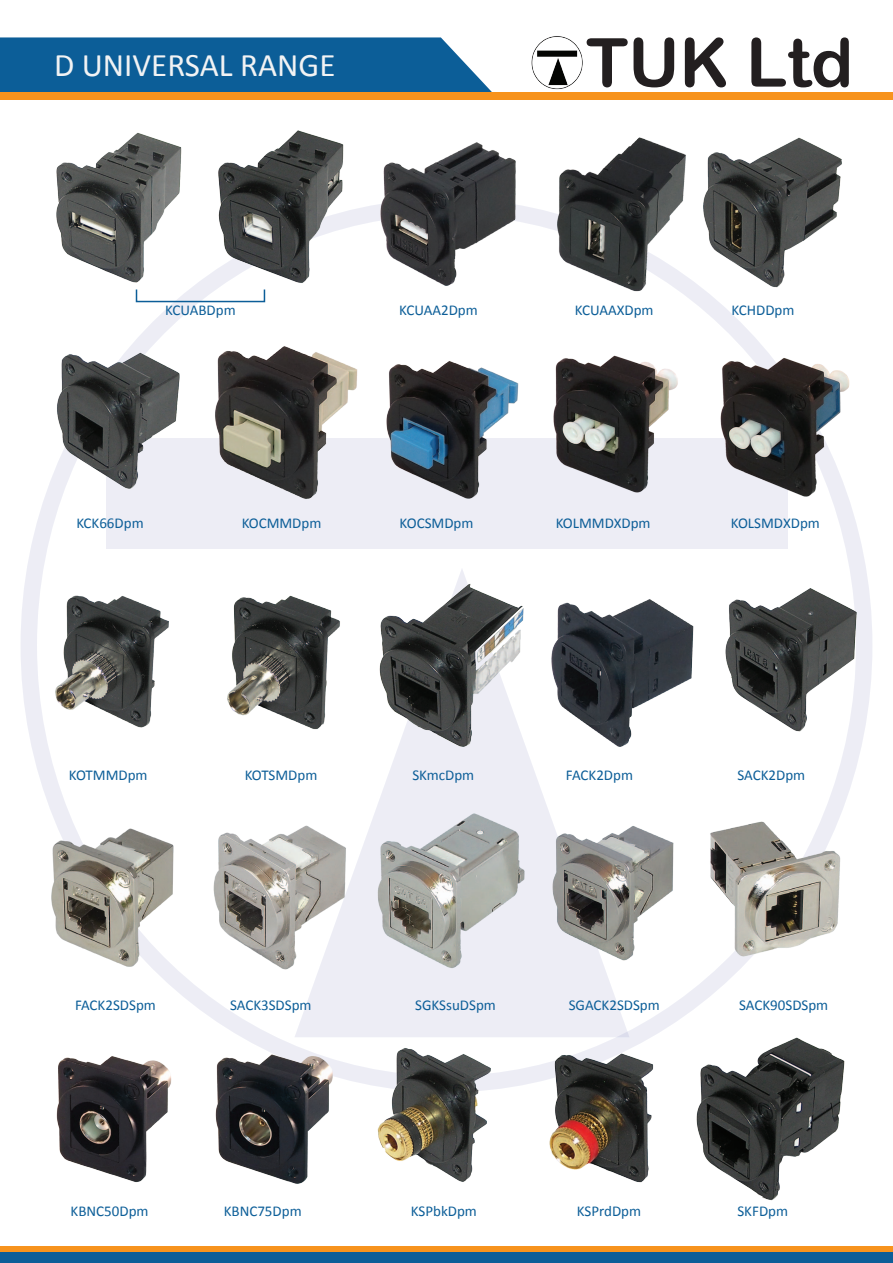
<style>
.page{position:relative;width:893px;height:1263px;background:#fff}
.page>*{position:absolute;margin:0;border:0;box-sizing:border-box;transform-origin:0 0}
.t1{font:67.5px "Arial Rounded MT Bold";color:#231f20}
.t2{font:33px "Calibri";color:#f2f3f4}
.t3{font:15px "Calibri";color:#0c5e98}
</style>
<div class="page">
<div style="left:106px;top:438px;width:681px;height:110px;background:#ededf5"></div>
<svg style="left:299px;top:569px;width:330px;height:468px;fill:#ededf5"></svg>
<img style="left:531px;top:36px;width:52px;height:54px">
<div style="left:0;top:1249px;width:893px;height:14px;background:#0c5e98"></div>
<div style="left:0;top:1247px;width:893px;height:5px;background:#f7931d"></div>
<div style="left:0;top:37px;width:492px;height:55px;background:#0c5e98"></div>
<div style="left:0;top:92px;width:893px;height:8px;background:#f7931d"></div>
<div style="left:136px;top:289px;width:129px;height:13px;border:2px solid #0c5e98"></div>
<img style="left:712px;top:137px;width:130px;height:163px">
<img style="left:39px;top:331px;width:141px;height:184px">
<img style="left:366px;top:1026px;width:158px;height:156px">
<img style="left:530px;top:1033px;width:128px;height:150px">
<img style="left:725px;top:576px;width:147px;height:178px">
<img style="left:696px;top:1037px;width:149px;height:164px">
<img style="left:360px;top:572px;width:172px;height:186px">
<img style="left:215px;top:346px;width:143px;height:153px">
<img style="left:386px;top:361px;width:133px;height:138px">
<img style="left:720px;top:326px;width:135px;height:193px">
<img style="left:553px;top:355px;width:125px;height:138px">
<img style="left:36px;top:583px;width:133px;height:164px">
<img style="left:227px;top:588px;width:126px;height:154px">
<img style="left:56px;top:1056px;width:116px;height:127px">
<img style="left:215px;top:1024px;width:151px;height:160px">
<img style="left:56px;top:132px;width:135px;height:169px">
<img style="left:191px;top:130px;width:172px;height:171px">
<img style="left:363px;top:142px;width:173px;height:144px">
<img style="left:540px;top:811px;width:134px;height:158px">
<img style="left:366px;top:800px;width:173px;height:180px">
<img style="left:215px;top:797px;width:151px;height:186px">
<img style="left:702px;top:798px;width:145px;height:184px">
<img style="left:43px;top:789px;width:172px;height:202px">
<img style="left:532px;top:569px;width:162px;height:193px">
<img style="left:536px;top:137px;width:176px;height:165px">
<p class="t2" style="left:54px;top:44px;width:283px">D UNIVERSAL RANGE</p>
<p class="t1" style="left:586px;top:23px;width:269px">TUK Ltd</p>
<p class="t3" style="left:165px;top:301px;width:72px">KCUABDpm</p>
<p class="t3" style="left:76px;top:513px;width:69px">KCK66Dpm</p>
<p class="t3" style="left:242px;top:513px;width:81px">KOCMMDpm</p>
<p class="t3" style="left:399px;top:301px;width:80px">KCUAA2Dpm</p>
<p class="t3" style="left:575px;top:301px;width:80px">KCUAAXDpm</p>
<p class="t3" style="left:732px;top:301px;width:64px">KCHDDpm</p>
<p class="t3" style="left:400px;top:513px;width:75px">KOCSMDpm</p>
<p class="t3" style="left:556px;top:513px;width:96px">KOLMMDXDpm</p>
<p class="t3" style="left:731px;top:513px;width:90px">KOLSMDXDpm</p>
<p class="t3" style="left:69px;top:765px;width:80px">KOTMMDpm</p>
<p class="t3" style="left:245px;top:765px;width:74px">KOTSMDpm</p>
<p class="t3" style="left:412px;top:765px;width:63px">SKmcDpm</p>
<p class="t3" style="left:566px;top:765px;width:69px">FACK2Dpm</p>
<p class="t3" style="left:737px;top:765px;width:69px">SACK2Dpm</p>
<p class="t3" style="left:75px;top:995px;width:82px">FACK2SDSpm</p>
<p class="t3" style="left:230px;top:995px;width:83px">SACK3SDSpm</p>
<p class="t3" style="left:415px;top:995px;width:82px">SGKSsuDSpm</p>
<p class="t3" style="left:569px;top:995px;width:93px">SGACK2SDSpm</p>
<p class="t3" style="left:739px;top:995px;width:91px">SACK90SDSpm</p>
<p class="t3" style="left:71px;top:1202px;width:79px">KBNC50Dpm</p>
<p class="t3" style="left:224px;top:1202px;width:79px">KBNC75Dpm</p>
<p class="t3" style="left:411px;top:1202px;width:68px">KSPbkDpm</p>
<p class="t3" style="left:577px;top:1202px;width:66px">KSPrdDpm</p>
<p class="t3" style="left:737px;top:1202px;width:52px">SKFDpm</p>
</div>
